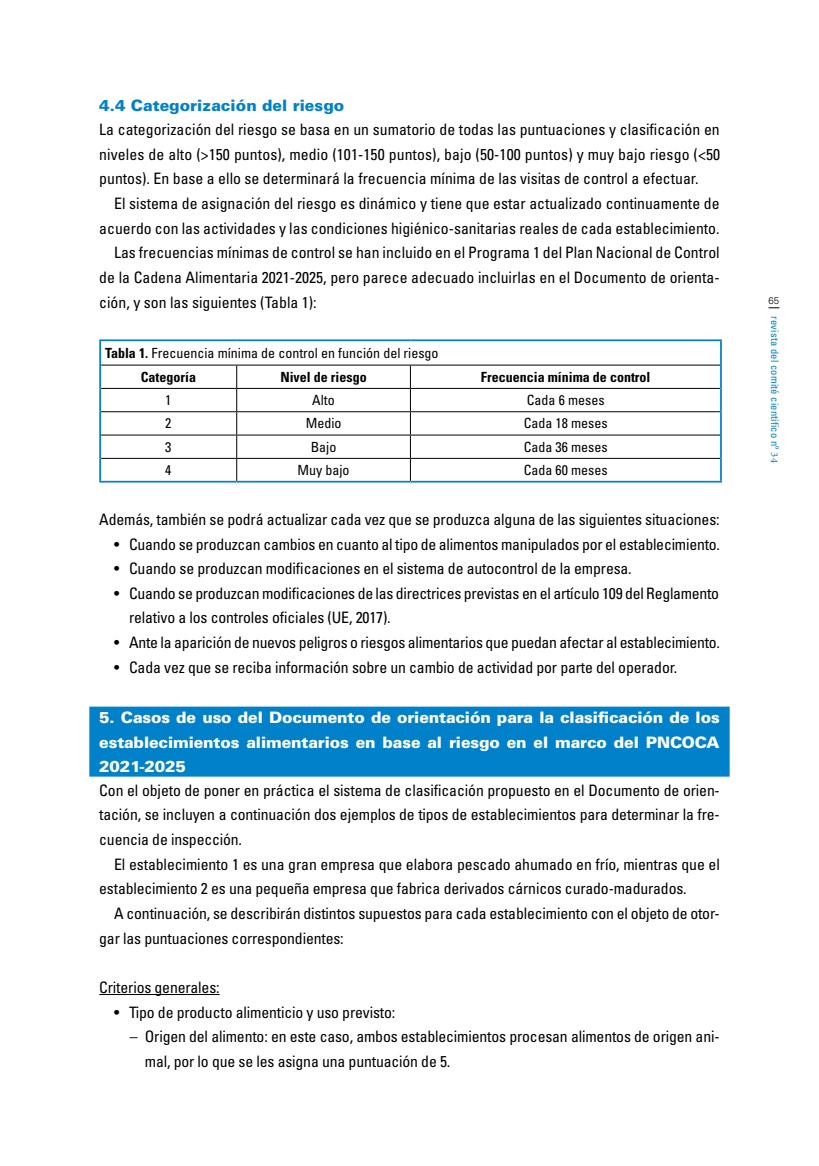
<style>
.page{position:relative;width:819px;height:1166px;background:#fff}
.page>*{position:absolute;margin:0;border:0;box-sizing:border-box;transform-origin:0 0}
.PÁRRAFO_SIN_SANGRÍA{font:condensed 15.75px/24.7px "Univers LT Std";letter-spacing:-.01em;color:#000;text-align:justify}
.PÁRRAFO_GENERAL{font:condensed 15.75px/24.7px "Univers LT Std";letter-spacing:-.005em;color:#000}
.LADILLO_01{font:900 15.75px/24.7px "Univers LT Std";letter-spacing:-.01em;color:#fff;text-align:justify}
.LADILLO_02{font:900 15.75px "Univers LT Std";color:#0081c9}
.Tabla_texto{font:condensed 14px "Univers LT Std";color:#000}
.TABLA_TÍTULO{font:condensed 14px "Univers LT Std";color:#000}
.Tabla_cabecera{font:700 condensed 14px "Univers LT Std";color:#000}
.t1{font:condensed 10.5px "Univers LT Std";letter-spacing:.02em;color:#0081c9}
.t2{font:300 9.62px "Univers LT Std";color:#000}
.s1{font-weight:700}
.s2{font-family:"Minion Pro";font-stretch:normal}
</style>
<div class="page">
<div style="left:89px;top:706px;width:640px;height:70px;background:#0081c9"></div>
<hr style="left:99px;top:994px;width:121px;height:1px;background:#000">
<hr style="left:99px;top:339px;width:138px;height:2px;background:#0081c9">
<hr style="left:99px;top:341px;width:2px;height:24px;background:#0081c9">
<hr style="left:237px;top:339px;width:173px;height:2px;background:#0081c9">
<hr style="left:410px;top:339px;width:311px;height:2px;background:#0081c9">
<hr style="left:99px;top:365px;width:2px;height:23px;background:#0081c9">
<hr style="left:99px;top:388px;width:2px;height:24px;background:#0081c9">
<hr style="left:99px;top:412px;width:2px;height:23px;background:#0081c9">
<hr style="left:99px;top:435px;width:2px;height:23px;background:#0081c9">
<hr style="left:99px;top:458px;width:2px;height:23px;background:#0081c9">
<svg style="left:720px;top:341px;width:1px;height:140px"></svg>
<hr style="left:99px;top:481px;width:138px;height:1px;background:#0081c9">
<hr style="left:237px;top:481px;width:173px;height:1px;background:#0081c9">
<hr style="left:410px;top:481px;width:311px;height:1px;background:#0081c9">
<hr style="left:101px;top:365px;width:136px;height:1px;background:#000">
<hr style="left:237px;top:365px;width:173px;height:1px;background:#000">
<hr style="left:410px;top:365px;width:310px;height:1px;background:#000">
<hr style="left:101px;top:388px;width:136px;height:1px;background:#000">
<hr style="left:237px;top:388px;width:173px;height:1px;background:#000">
<hr style="left:410px;top:388px;width:310px;height:1px;background:#000">
<hr style="left:101px;top:411px;width:136px;height:1px;background:#000">
<hr style="left:237px;top:411px;width:173px;height:1px;background:#000">
<hr style="left:410px;top:411px;width:310px;height:1px;background:#000">
<hr style="left:101px;top:435px;width:136px;height:1px;background:#000">
<hr style="left:237px;top:435px;width:173px;height:1px;background:#000">
<hr style="left:410px;top:435px;width:310px;height:1px;background:#000">
<hr style="left:101px;top:458px;width:136px;height:1px;background:#000">
<hr style="left:237px;top:458px;width:173px;height:1px;background:#000">
<svg style="left:236px;top:365px;width:1px;height:116px"></svg>
<hr style="left:410px;top:458px;width:310px;height:1px;background:#000">
<svg style="left:410px;top:365px;width:1px;height:116px"></svg>
<p class="LADILLO_02" style="left:99px;top:95px;width:246px">4.4 Categorización del riesgo</p>
<p class="PÁRRAFO_SIN_SANGRÍA" style="left:99px;top:117px;width:622px">La categorización del riesgo se basa en un sumatorio de todas las puntuaciones y clasificación en niveles de alto (&gt;150 puntos), medio (101-150 puntos), bajo (50-100 puntos) y muy bajo riesgo (&lt;50 puntos). En base a ello se determinará la frecuencia mínima de las visitas de control a efectuar.</p>
<p class="PÁRRAFO_GENERAL" style="left:99px;top:191px;width:622px;text-align:right">El sistema de asignación del riesgo es dinámico y tiene que estar actualizado continuamente de acuerdo con las actividades y las condiciones higiénico-sanitarias reales de cada establecimiento.</p>
<p class="PÁRRAFO_GENERAL" style="left:99px;top:240px;width:622px;text-align:justify;text-indent:15px">Las frecuencias mínimas de control se han incluido en el Programa 1 del Plan Nacional de Control de la Cadena Alimentaria 2021-2025, pero parece adecuado incluirlas en el Documento de orienta&shy;ción, y son las siguientes (Tabla 1):</p>
<p class="TABLA_TÍTULO" style="left:105px;top:344px;width:335px"><span class="s1">Tabla 1.</span> Frecuencia mínima de control en función del riesgo</p>
<p class="Tabla_cabecera" style="left:141px;top:368px;width:57px">Categoría</p>
<p class="Tabla_cabecera" style="left:280px;top:368px;width:88px">Nivel de riesgo</p>
<p class="Tabla_cabecera" style="left:481px;top:368px;width:171px">Frecuencia mínima de control</p>
<p class="Tabla_texto" style="left:165px;top:391px;width:8px">1</p>
<p class="Tabla_texto" style="left:312px;top:391px;width:24px">Alto</p>
<p class="Tabla_texto" style="left:526px;top:391px;width:79px">Cada 6 meses</p>
<p class="Tabla_texto" style="left:165px;top:415px;width:8px">2</p>
<p class="Tabla_texto" style="left:306px;top:415px;width:37px">Medio</p>
<p class="Tabla_texto" style="left:523px;top:415px;width:85px">Cada 18 meses</p>
<p class="Tabla_texto" style="left:165px;top:438px;width:8px">3</p>
<p class="Tabla_texto" style="left:311px;top:438px;width:27px">Bajo</p>
<p class="Tabla_texto" style="left:523px;top:438px;width:85px">Cada 36 meses</p>
<p class="Tabla_texto" style="left:165px;top:461px;width:8px">4</p>
<p class="Tabla_texto" style="left:297px;top:461px;width:54px">Muy bajo</p>
<p class="Tabla_texto" style="left:523px;top:461px;width:85px">Cada 60 meses</p>
<p class="PÁRRAFO_SIN_SANGRÍA" style="left:99px;top:507px;width:622px">Además, también se podrá actualizar cada vez que se produzca alguna de las siguientes situaciones:</p>
<p class="PÁRRAFO_SIN_SANGRÍA" style="left:114px;top:531px;width:607px">• Cuando se produzcan cambios en cuanto al tipo de alimentos manipulados por el establecimiento.</p>
<p class="PÁRRAFO_SIN_SANGRÍA" style="left:114px;top:556px;width:519px">• Cuando se produzcan modificaciones en el sistema de autocontrol de la empresa.</p>
<p class="PÁRRAFO_SIN_SANGRÍA" style="left:129px;top:581px;width:591px;text-indent:-15px">• Cuando se produzcan modificaciones de las directrices previstas en el artículo 109 del Reglamento relativo a los controles oficiales (UE, 2017).</p>
<p class="PÁRRAFO_SIN_SANGRÍA" style="left:114px;top:630px;width:607px">• Ante la aparición de nuevos peligros o riesgos alimentarios que puedan afectar al establecimiento.</p>
<p class="PÁRRAFO_SIN_SANGRÍA" style="left:114px;top:654px;width:564px">• Cada vez que se reciba información sobre un cambio de actividad por parte del operador.</p>
<p class="LADILLO_01" style="left:99px;top:705px;width:622px">5. Casos de uso del Documento de orientación para la clasificación de los establecimientos alimentarios en base al riesgo en el marco del PNCOCA 2021-2025</p>
<p class="PÁRRAFO_SIN_SANGRÍA" style="left:99px;top:778px;width:622px">Con el objeto de poner en práctica el sistema de clasificación propuesto en el Documento de orien&shy;tación, se incluyen a continuación dos ejemplos de tipos de establecimientos para determinar la fre&shy;cuencia de inspección.</p>
<p class="PÁRRAFO_GENERAL" style="left:99px;top:851px;width:622px;text-indent:15px">El establecimiento 1 es una gran empresa que elabora pescado ahumado en frío, mientras que el establecimiento 2 es una pequeña empresa que fabrica derivados cárnicos curado-madurados.</p>
<p class="PÁRRAFO_GENERAL" style="left:99px;top:901px;width:622px;text-indent:15px">A continuación, se describirán distintos supuestos para cada establecimiento con el objeto de otor&shy;gar las puntuaciones correspondientes:</p>
<p class="PÁRRAFO_GENERAL" style="left:99px;top:975px;width:122px">Criterios generales:</p>
<p class="PÁRRAFO_SIN_SANGRÍA" style="left:114px;top:999px;width:282px">• Tipo de producto alimenticio y uso previsto:</p>
<p class="PÁRRAFO_SIN_SANGRÍA" style="left:145px;top:1024px;width:576px;text-indent:-15px">– Origen del alimento: en este caso, ambos establecimientos procesan alimentos de origen ani&shy;mal, por lo que se les asigna una puntuación de 5.</p>
<p class="t2" style="left:768px;top:295px;width:12px">65</p>
<p class="t1" style="left:781px;top:316px;width:148px;rotate:90deg">revista del comité científico nº <span class="s2">34</span></p>
</div>
